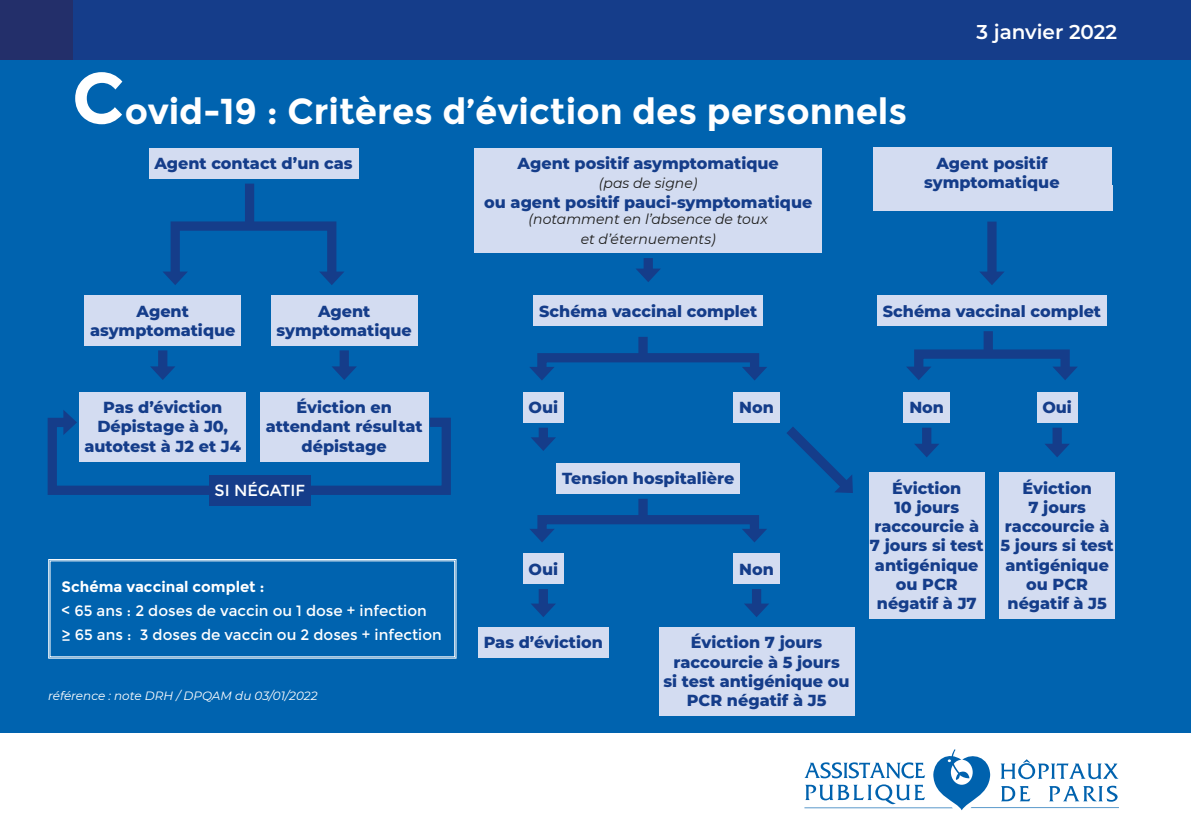
<style>
.page{position:relative;width:1191px;height:840px;background:#fff}
.page>*{position:absolute;margin:0;border:0;box-sizing:border-box;transform-origin:0 0}
.t1{font:700 36px "Montserrat";color:#fff}
.t2{font:600 20px "Montserrat";color:#fff}
.t3{font:800 16px/19.2px "Montserrat";color:#153d8a;text-align:center}
.t4{font:16px "Montserrat";color:#fff}
.t5{font:15px "Montserrat";color:#fff}
.t6{font:700 15px "Montserrat";color:#fff}
.t7{font:italic 14px/19.2px "Montserrat";color:#1d1d1b;text-align:center}
.t8{font:italic 12px "Montserrat";color:#fff}
.s1{font-size:72px}
</style>
<div class="page">
<svg style="left:804px;top:749px;width:315px;height:60px"></svg>
<div style="left:0;top:0;width:1191px;height:731px;background:#0063af"></div>
<div style="left:0;top:0;width:1191px;height:60px;background:#153d8a"></div>
<div style="left:0;top:0;width:72px;height:60px;background:#232f6a"></div>
<div style="left:149px;top:148px;width:209px;height:31px;background:#d3dcf1"></div>
<div style="left:171px;top:221px;width:165px;height:59px;border:9px solid #153d8a"></div>
<svg style="left:319px;top:271px;width:25px;height:14px"></svg>
<svg style="left:163px;top:271px;width:25px;height:14px"></svg>
<div style="left:245px;top:183px;width:9px;height:43px;background:#153d8a"></div>
<div style="left:475px;top:148px;width:347px;height:31px;background:#d3dcf1"></div>
<div style="left:475px;top:167px;width:347px;height:31px;background:#d3dcf1"></div>
<div style="left:475px;top:186px;width:347px;height:67px;background:#d3dcf1"></div>
<div style="left:643px;top:258px;width:10px;height:15px;background:#153d8a"></div>
<svg style="left:636px;top:268px;width:25px;height:14px"></svg>
<div style="left:873px;top:148px;width:239px;height:50px;background:#d3dcf1"></div>
<div style="left:873px;top:185px;width:240px;height:26px;background:#d3dcf1"></div>
<div style="left:986px;top:221px;width:11px;height:53px;background:#153d8a"></div>
<svg style="left:980px;top:271px;width:24px;height:14px"></svg>
<div style="left:84px;top:295px;width:157px;height:50px;background:#d3dcf1"></div>
<div style="left:158px;top:350px;width:9px;height:20px;background:#153d8a"></div>
<svg style="left:150px;top:366px;width:25px;height:14px"></svg>
<div style="left:271px;top:295px;width:146px;height:50px;background:#d3dcf1"></div>
<div style="left:339px;top:350px;width:10px;height:20px;background:#153d8a"></div>
<svg style="left:332px;top:366px;width:25px;height:14px"></svg>
<div style="left:533px;top:295px;width:230px;height:31px;background:#d3dcf1"></div>
<div style="left:537px;top:353px;width:222px;height:22px;border:9px solid #153d8a"></div>
<svg style="left:742px;top:366px;width:25px;height:14px"></svg>
<svg style="left:530px;top:366px;width:24px;height:14px"></svg>
<div style="left:638px;top:336px;width:9px;height:19px;background:#153d8a"></div>
<div style="left:877px;top:295px;width:229px;height:31px;background:#d3dcf1"></div>
<div style="left:914px;top:349px;width:155px;height:26px;border:9px solid #153d8a"></div>
<svg style="left:1052px;top:366px;width:25px;height:14px"></svg>
<svg style="left:906px;top:366px;width:25px;height:14px"></svg>
<div style="left:983px;top:331px;width:10px;height:21px;background:#153d8a"></div>
<div style="left:79px;top:392px;width:167px;height:30px;background:#d3dcf1"></div>
<div style="left:260px;top:392px;width:168px;height:69px;background:#d3dcf1"></div>
<div style="left:523px;top:392px;width:41px;height:30px;background:#d3dcf1"></div>
<div style="left:539px;top:427px;width:9px;height:14px;background:#153d8a"></div>
<svg style="left:531px;top:437px;width:25px;height:13px"></svg>
<div style="left:733px;top:392px;width:46px;height:30px;background:#d3dcf1"></div>
<div style="left:903px;top:392px;width:46px;height:30px;background:#d3dcf1"></div>
<div style="left:922px;top:427px;width:9px;height:20px;background:#153d8a"></div>
<svg style="left:915px;top:443px;width:24px;height:14px"></svg>
<div style="left:1036px;top:392px;width:41px;height:30px;background:#d3dcf1"></div>
<div style="left:1052px;top:427px;width:9px;height:20px;background:#153d8a"></div>
<svg style="left:1045px;top:443px;width:24px;height:14px"></svg>
<div style="left:556px;top:463px;width:184px;height:30px;background:#d3dcf1"></div>
<div style="left:537px;top:514px;width:222px;height:23px;border:9px solid #153d8a"></div>
<svg style="left:742px;top:528px;width:25px;height:14px"></svg>
<svg style="left:530px;top:528px;width:25px;height:14px"></svg>
<div style="left:638px;top:498px;width:9px;height:19px;background:#153d8a"></div>
<div style="left:869px;top:472px;width:115px;height:50px;background:#d3dcf1"></div>
<div style="left:869px;top:511px;width:115px;height:30px;background:#d3dcf1"></div>
<div style="left:869px;top:530px;width:115px;height:88px;background:#d3dcf1"></div>
<div style="left:999px;top:472px;width:116px;height:50px;background:#d3dcf1"></div>
<div style="left:999px;top:511px;width:116px;height:107px;background:#d3dcf1"></div>
<div style="left:523px;top:553px;width:41px;height:31px;background:#d3dcf1"></div>
<div style="left:539px;top:588px;width:9px;height:19px;background:#153d8a"></div>
<svg style="left:531px;top:603px;width:25px;height:14px"></svg>
<div style="left:733px;top:553px;width:46px;height:31px;background:#d3dcf1"></div>
<div style="left:752px;top:588px;width:9px;height:19px;background:#153d8a"></div>
<svg style="left:744px;top:603px;width:25px;height:14px"></svg>
<div style="left:478px;top:626px;width:130px;height:31px;background:#d3dcf1"></div>
<div style="left:659px;top:626px;width:195px;height:89px;background:#d3dcf1"></div>
<svg style="left:48px;top:559px;width:409px;height:99px"></svg>
<svg style="left:776px;top:416px;width:77px;height:77px"></svg>
<svg style="left:47px;top:409px;width:404px;height:86px"></svg>
<div style="left:209px;top:475px;width:102px;height:30px;background:#153d8a"></div>
<p class="t1" style="left:72px;top:89px;width:836px"><span class="s1">C</span>ovid-19 : Critères d’éviction des personnels</p>
<p class="t3" style="left:154px;top:153px;width:200px">Agent contact d’un cas</p>
<p class="t3" style="left:517px;top:153px;width:263px">Agent positif asymptomatique</p>
<p class="t7" style="left:599px;top:173px;width:100px">(pas de signe)</p>
<p class="t3" style="left:484px;top:191px;width:330px">ou agent positif pauci-symptomatique</p>
<p class="t7" style="left:528px;top:209px;width:241px">(notamment en l’absence de toux et d’éternuements)</p>
<p class="t2" style="left:976px;top:18px;width:142px">3 janvier 2022</p>
<p class="t3" style="left:924px;top:153px;width:137px">Agent positif symptomatique</p>
<p class="t3" style="left:90px;top:300px;width:147px">Agent asymptomatique</p>
<p class="t3" style="left:276px;top:300px;width:137px">Agent symptomatique</p>
<p class="t3" style="left:539px;top:300px;width:220px">Schéma vaccinal complet</p>
<p class="t3" style="left:882px;top:300px;width:220px">Schéma vaccinal complet</p>
<p class="t3" style="left:266px;top:396px;width:158px">Éviction en attendant résultat dépistage</p>
<p class="t3" style="left:528px;top:396px;width:31px">Oui</p>
<p class="t3" style="left:739px;top:396px;width:36px">Non</p>
<p class="t3" style="left:909px;top:396px;width:36px">Non</p>
<p class="t3" style="left:1042px;top:396px;width:31px">Oui</p>
<p class="t3" style="left:562px;top:468px;width:174px">Tension hospitalière</p>
<p class="t3" style="left:892px;top:477px;width:71px;text-align:left">Éviction<br>10 jours</p>
<p class="t3" style="left:874px;top:516px;width:106px">raccourcie à</p>
<p class="t3" style="left:870px;top:535px;width:115px">7 jours si test antigénique ou PCR négatif à J7</p>
<p class="t3" style="left:103px;top:396px;width:121px">Pas d’éviction</p>
<p class="t3" style="left:84px;top:416px;width:158px">Dépistage à J0, autotest à J2 et J4</p>
<p class="t3" style="left:1022px;top:477px;width:71px">Éviction<br>7 jours</p>
<p class="t3" style="left:1000px;top:516px;width:115px">raccourcie à<br>5 jours si test antigénique ou PCR négatif à J5</p>
<p class="t4" style="left:215px;top:481px;width:92px">SI NÉGATIF</p>
<p class="t3" style="left:528px;top:558px;width:31px">Oui</p>
<p class="t3" style="left:739px;top:558px;width:36px">Non</p>
<p class="t6" style="left:62px;top:577px;width:204px">Schéma vaccinal complet :</p>
<p class="t5" style="left:62px;top:601px;width:367px">&lt; 65 ans : 2 doses de vaccin ou 1 dose + infection</p>
<p class="t5" style="left:62px;top:626px;width:382px">≥ 65 ans : 3 doses de vaccin ou 2 doses + infection</p>
<p class="t3" style="left:484px;top:631px;width:121px">Pas d’éviction</p>
<p class="t3" style="left:663px;top:631px;width:188px">Éviction 7 jours raccourcie à 5 jours<br>si test antigénique ou<br>PCR négatif à J5</p>
<p class="t8" style="left:48px;top:686px;width:271px">référence : note DRH / DPQAM du 03/01/2022</p>
</div>
